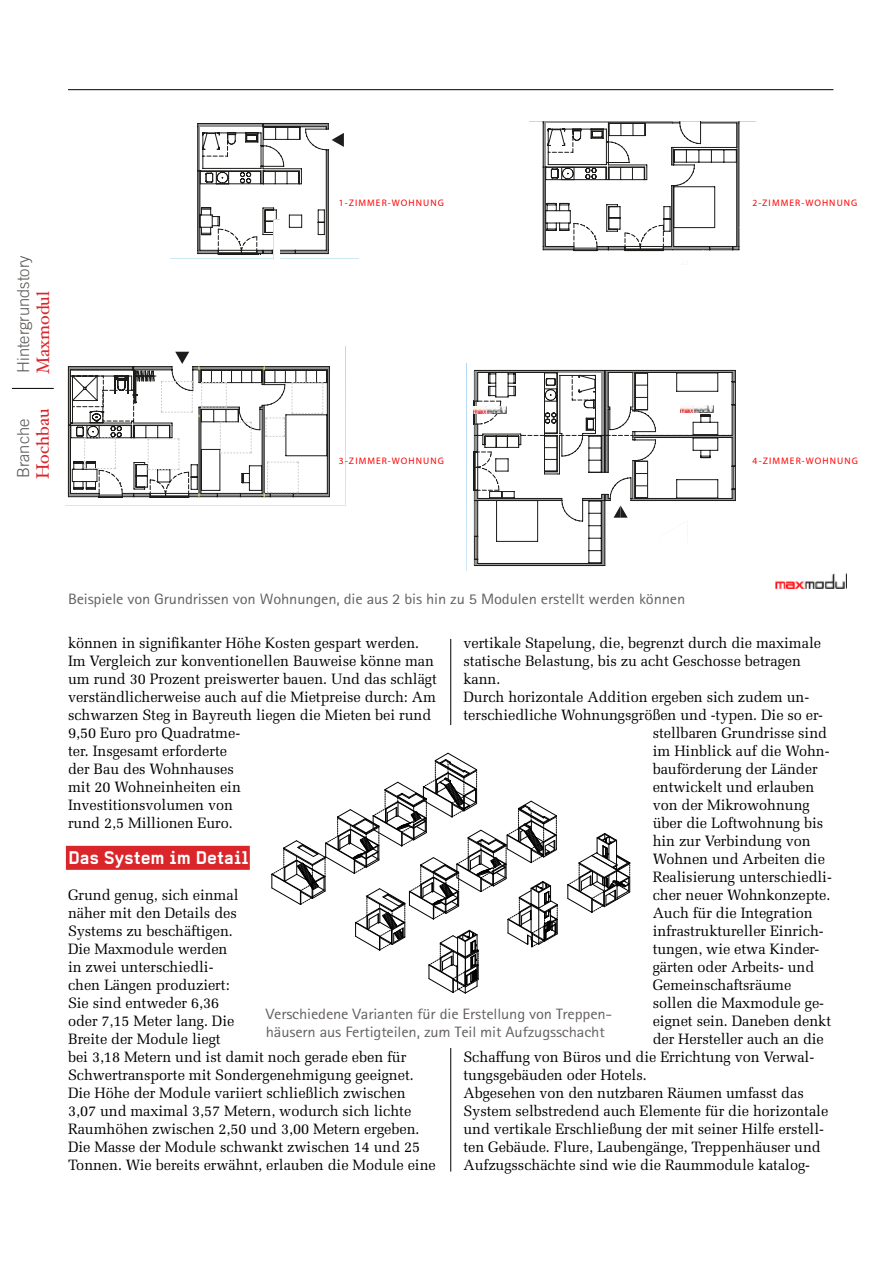
<style>
.page{position:relative;width:893px;height:1263px;background:#fff}
.page>*{position:absolute;margin:0;border:0;box-sizing:border-box;transform-origin:0 0}
.t1{font:700 18px "Alpha Headline CE";letter-spacing:-.005em;color:#fff}
.t2{font:18px "Hoefler Text";color:#da262b}
.t3{font:16.8px "Frutiger LT Pro";letter-spacing:-.005em;color:#000}
.t4{font:300 16.5px "Trade Gothic";color:#595654}
.t5{font:15px/18px "Melior LT Std";letter-spacing:-.005em;color:#000}
.t6{font:15px/18px "Agfa Rotis Sans Serif";letter-spacing:-.01em;color:#646160;scale:1.1 1}
.t7{font:700 9.45px "Frutiger LT Pro";letter-spacing:.115em;color:#f00}
.t8{font:7.2px "Frutiger LT Pro";letter-spacing:.02em;color:#000}
</style>
<div class="page">
<hr style="left:68px;top:89px;width:765px;height:1px;background:#000">
<div style="left:66px;top:846px;width:185px;height:24px;background:#da262b"></div>
<hr style="left:450px;top:639px;width:1px;height:532px;background:#000">
<hr style="left:12px;top:388px;width:42px;height:1px;background:#000">
<img style="left:344px;top:258px;width:15px;height:1px">
<img style="left:776px;top:574px;width:70px;height:14px">
<svg style="left:197px;top:123px;width:147px;height:132px"></svg>
<svg style="left:68px;top:352px;width:262px;height:146px"></svg>
<svg style="left:543px;top:122px;width:197px;height:129px"></svg>
<svg style="left:473px;top:370px;width:263px;height:195px"></svg>
<img style="left:665px;top:250px;width:39px;height:12px">
<img style="left:681px;top:406px;width:32px;height:6px">
<svg style="left:681px;top:261px;width:6px;height:4px"></svg>
<svg style="left:246px;top:489px;width:42px;height:17px"></svg>
<img style="left:473px;top:407px;width:33px;height:6px">
<div style="left:274px;top:220px;width:6px;height:39px;background:#fff"></div>
<svg style="left:242px;top:717px;width:389px;height:291px"></svg>
<div style="left:266px;top:1008px;width:370px;height:39px;background:#fff"></div>
<p class="t4" style="left:13px;top:373px;width:119px;rotate:-90deg">Hintergrundstory</p>
<p class="t2" style="left:33px;top:374px;width:84px;rotate:-90deg">Maxmodul</p>
<p class="t4" style="left:13px;top:478px;width:61px;rotate:-90deg">Branche</p>
<p class="t2" style="left:32px;top:479px;width:72px;rotate:-90deg">Hochbau</p>
<p class="t7" style="left:339px;top:197px;width:106px">1-ZIMMER-WOHNUNG</p>
<p class="t7" style="left:339px;top:455px;width:106px">3-ZIMMER-WOHNUNG</p>
<p class="t7" style="left:752px;top:197px;width:106px">2-ZIMMER-WOHNUNG</p>
<p class="t7" style="left:752px;top:455px;width:107px">4-ZIMMER-WOHNUNG</p>
<p class="t3" style="left:271px;top:589px;width:207px">Gebäudeerschließung | Bäder</p>
<p class="t8" style="left:271px;top:638px;width:185px">Elemente für die horizontale und vertikale Gebäudeerschlie</p>
<p class="t8" style="left:479px;top:638px;width:4px">-</p>
<p class="t8" style="left:271px;top:657px;width:186px">artig aufbereitet. Raummodule und Erschließungselemente</p>
<p class="t6" style="left:68px;top:590px;width:563px">Beispiele von Grundrissen von Wohnungen, die aus 2 bis hin zu 5 Modulen erstellt werden können</p>
<p class="t5" style="left:68px;top:634px;width:370px">können in signifikanter Höhe Kosten gespart werden.<br>Im Vergleich zur konventionellen Bauweise könne man um rund 30 Prozent preiswerter bauen. Und das schlägt verständlicherweise auch auf die Mietpreise durch: Am schwarzen Steg in Bayreuth liegen die Mieten bei rund 9,50 Euro pro Quadratme-<br>ter. Insgesamt erforderte<br>der Bau des Wohnhauses<br>mit 20 Wohneinheiten ein<br>Investitionsvolumen von<br>rund 2,5 Millionen Euro.</p>
<p class="t1" style="left:68px;top:847px;width:182px">Das System im Detail</p>
<p class="t5" style="left:68px;top:886px;width:369px">Grund genug, sich einmal<br>näher mit den Details des<br>Systems zu beschäftigen.<br>Die Maxmodule werden<br>in zwei unterschiedli-<br>chen Längen produziert:<br>Sie sind entweder 6,36<br>oder 7,15 Meter lang. Die<br>Breite der Module liegt<br>bei 3,18 Metern und ist damit noch gerade eben für Schwertransporte mit Sondergenehmigung geeignet.<br>Die Höhe der Module variiert schließlich zwischen 3,07 und maximal 3,57 Metern, wodurch sich lichte Raumhöhen zwischen 2,50 und 3,00 Metern ergeben.<br>Die Masse der Module schwankt zwischen 14 und 25<br>Tonnen. Wie bereits erwähnt, erlauben die Module eine</p>
<p class="t5" style="left:463px;top:634px;width:359px">vertikale Stapelung, die, begrenzt durch die maximale</p>
<p class="t5" style="left:463px;top:652px;width:339px">statische Belastung, bis zu acht Geschosse betragen</p>
<p class="t5" style="left:463px;top:670px;width:38px">kann.</p>
<p class="t5" style="left:463px;top:688px;width:347px">Durch horizontale Addition ergeben sich zudem un-</p>
<p class="t5" style="left:463px;top:706px;width:361px">terschiedliche Wohnungsgrößen und -typen. Die so er-</p>
<p class="t5" style="left:653px;top:724px;width:176px">stellbaren Grundrisse sind</p>
<p class="t5" style="left:653px;top:742px;width:178px">im Hinblick auf die Wohn-</p>
<p class="t5" style="left:653px;top:760px;width:166px">bauförderung der Länder</p>
<p class="t5" style="left:653px;top:778px;width:163px">entwickelt und erlauben</p>
<p class="t5" style="left:653px;top:796px;width:159px">von der Mikrowohnung</p>
<p class="t5" style="left:653px;top:814px;width:172px">über die Loftwohnung bis</p>
<p class="t5" style="left:653px;top:832px;width:159px">hin zur Verbindung von</p>
<p class="t5" style="left:653px;top:850px;width:174px">Wohnen und Arbeiten die</p>
<p class="t5" style="left:653px;top:868px;width:181px">Realisierung unterschiedli-</p>
<p class="t5" style="left:653px;top:886px;width:179px">cher neuer Wohnkonzepte.</p>
<p class="t5" style="left:653px;top:904px;width:161px">Auch für die Integration</p>
<p class="t5" style="left:653px;top:922px;width:173px">infrastruktureller Einrich-</p>
<p class="t5" style="left:653px;top:940px;width:168px">tungen, wie etwa Kinder-</p>
<p class="t5" style="left:653px;top:958px;width:163px">gärten oder Arbeits- und</p>
<p class="t5" style="left:653px;top:976px;width:140px">Gemeinschaftsräume</p>
<p class="t5" style="left:653px;top:994px;width:173px">sollen die Maxmodule ge-</p>
<p class="t5" style="left:653px;top:1012px;width:180px">eignet sein. Daneben denkt</p>
<p class="t5" style="left:653px;top:1030px;width:173px">der Hersteller auch an die</p>
<p class="t5" style="left:463px;top:1048px;width:352px">Schaffung von Büros und die Errichtung von Verwal-</p>
<p class="t5" style="left:463px;top:1066px;width:185px">tungsgebäuden oder Hotels.</p>
<p class="t5" style="left:463px;top:1084px;width:342px">Abgesehen von den nutzbaren Räumen umfasst das</p>
<p class="t5" style="left:463px;top:1102px;width:366px">System selbstredend auch Elemente für die horizontale</p>
<p class="t5" style="left:463px;top:1120px;width:362px">und vertikale Erschließung der mit seiner Hilfe erstell-</p>
<p class="t5" style="left:463px;top:1138px;width:359px">ten Gebäude. Flure, Laubengänge, Treppenhäuser und</p>
<p class="t5" style="left:463px;top:1156px;width:347px">Aufzugsschächte sind wie die Raummodule katalog-</p>
<p class="t6" style="left:266px;top:1005px;width:315px">Verschiedene Varianten für die Erstellung von Treppen&shy;häusern aus Fertigteilen, zum Teil mit Aufzugsschacht</p>
</div>
